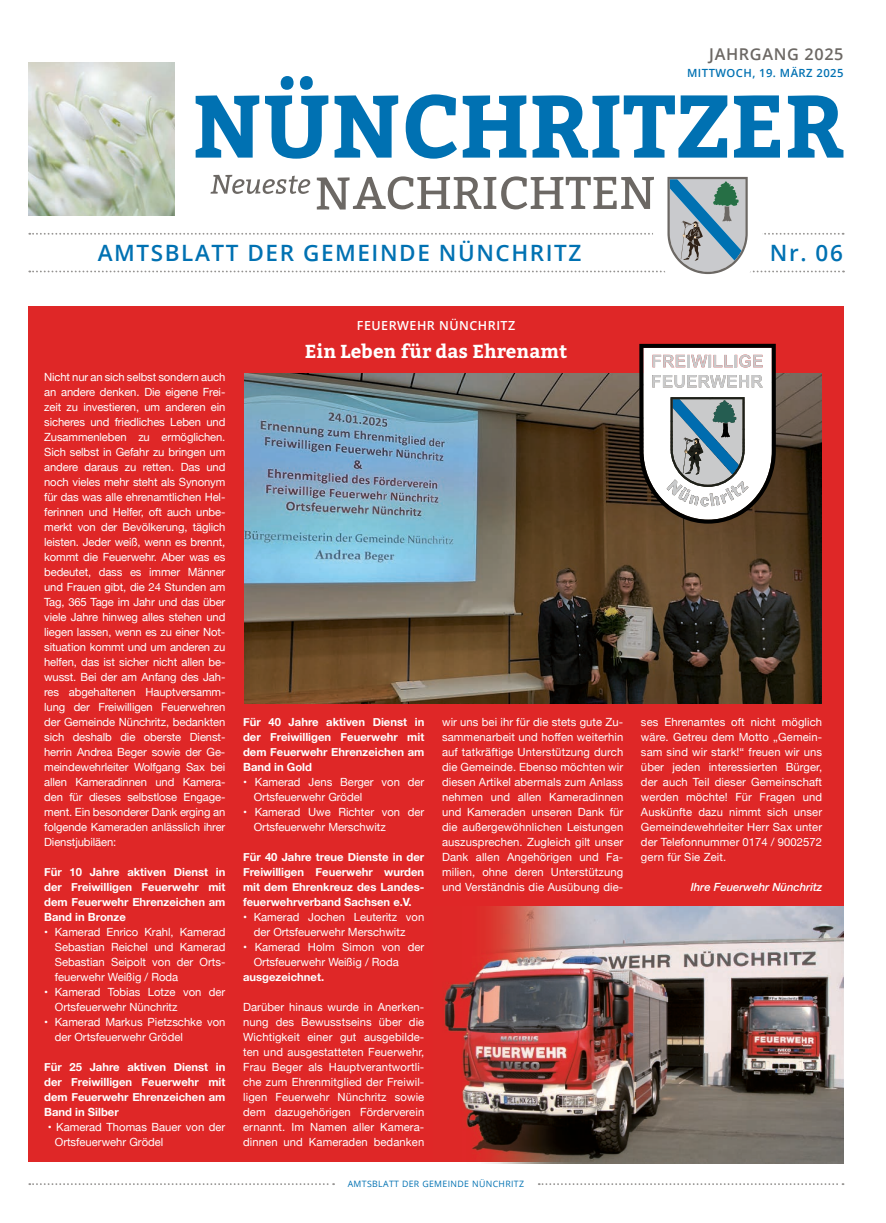
<style>
.page{position:relative;width:886px;height:1223px;background:#fff}
.page>*{position:absolute;margin:0;border:0;box-sizing:border-box;transform-origin:0 0}
.t1{font:600 22.5px "Open Sans";letter-spacing:.07em;color:#0071b2}
.t2{font:700 18.75px "Bitter";color:#fff}
.t3{font:600 16.25px "Open Sans";letter-spacing:.04em;color:#6c6864}
.t4{font:600 12.5px "Open Sans";letter-spacing:.04em;color:#fff}
.t5{font:11.25px/15px "Helvetica Neue";color:#fff}
.t6{font:700 11.25px/15px "Helvetica Neue";color:#fff;text-align:justify}
.t7{font:italic 500 11.25px "Helvetica Neue";color:#fff}
.t8{font:600 11.25px "Open Sans";letter-spacing:.04em;color:#0071b2}
.t9{font:8.75px "Open Sans";letter-spacing:.04em;color:#0071b2}
.s1{font-weight:700}
</style>
<div class="page">
<svg style="left:29px;top:76px;width:815px;height:199px"></svg>
<svg style="left:29px;top:1183px;width:305px;height:2px"></svg>
<svg style="left:539px;top:1183px;width:304px;height:2px"></svg>
<img style="left:28px;top:63px;width:146px;height:153px">
<div style="left:28px;top:306px;width:815px;height:855px;background:#df2727"></div>
<img style="left:244px;top:373px;width:577px;height:330px">
<img style="left:434px;top:906px;width:409px;height:257px">
<svg style="left:639px;top:344px;width:137px;height:179px;background:#b3b5b5"></svg>
<h3 class="t3" style="left:709px;top:43px;width:136px">JAHRGANG 2025</h3>
<h1 class="t1" style="left:98px;top:237px;width:485px">AMTSBLATT DER GEMEINDE NÜNCHRITZ</h1>
<p class="t4" style="left:357px;top:317px;width:160px">FEUERWEHR NÜNCHRITZ</p>
<h2 class="t2" style="left:305px;top:339px;width:264px">Ein Leben für das Ehrenamt</h2>
<p class="t8" style="left:687px;top:66px;width:158px">MITTWOCH, 19. MÄRZ 2025</p>
<h1 class="t1" style="left:770px;top:237px;width:74px">Nr. 06</h1>
<p class="t5" style="left:44px;top:370px;width:183px;text-align:justify">Nicht nur an sich selbst sondern auch an andere denken. Die eigene Frei&shy;zeit zu investieren, um anderen ein sicheres und friedliches Leben und Zusammenleben zu ermöglichen.<br>Sich selbst in Gefahr zu bringen um andere daraus zu retten. Das und noch vieles mehr steht als Synonym für das was alle ehrenamtlichen Hel&shy;ferinnen und Helfer, oft auch unbe&shy;merkt von der Bevölkerung, täglich leisten. Jeder weiß, wenn es brennt, kommt die Feuerwehr. Aber was es bedeutet, dass es immer Männer und Frauen gibt, die 24 Stunden am Tag, 365 Tage im Jahr und das über viele Jahre hinweg alles stehen und liegen lassen, wenn es zu einer Not&shy;situation kommt und um anderen zu helfen, das ist sicher nicht allen be&shy;wusst. Bei der am Anfang des Jah&shy;res abgehaltenen Hauptversamm&shy;lung der Freiwilligen Feuerwehren der Gemeinde Nünchritz, bedankten sich deshalb die oberste Dienst&shy;herrin Andrea Beger sowie der Ge&shy;meindewehrleiter Wolfgang Sax bei allen Kameradinnen und Kamera&shy;den für dieses selbstlose Engage&shy;ment. Ein besonderer Dank erging an folgende Kameraden anlässlich ihrer Dienstjubiläen:</p>
<p class="t6" style="left:44px;top:864px;width:183px">Für 10 Jahre aktiven Dienst in der Freiwilligen Feuerwehr mit dem Feuerwehr Ehrenzeichen am Band in Bronze</p>
<p class="t5" style="left:55px;top:925px;width:172px;text-align:justify;text-indent:-11px"><span class="s1">•</span> Kamerad Enrico Krahl, Kamerad Sebastian Reichel und Kamerad Sebastian Seipolt von der Orts&shy;feuerwehr Weißig / Roda</p>
<p class="t5" style="left:55px;top:985px;width:172px;text-indent:-11px">• Kamerad Tobias Lotze von der<br>Ortsfeuerwehr Nünchritz</p>
<p class="t5" style="left:55px;top:1015px;width:172px;text-indent:-11px">• Kamerad Markus Pietzschke von der Ortsfeuerwehr Grödel</p>
<p class="t6" style="left:44px;top:1059px;width:183px">Für 25 Jahre aktiven Dienst in der Freiwilligen Feuerwehr mit dem Feuerwehr Ehrenzeichen am Band in Silber</p>
<p class="t5" style="left:55px;top:1120px;width:172px;text-indent:-7px">• Kamerad Thomas Bauer von der<br>Ortsfeuerwehr Grödel</p>
<p class="t6" style="left:243px;top:714px;width:183px">Für 40 Jahre aktiven Dienst in der Freiwilligen Feuerwehr mit dem Feuerwehr Ehrenzeichen am Band in Gold</p>
<p class="t5" style="left:254px;top:775px;width:172px;text-indent:-11px">• Kamerad Jens Berger von der<br>Ortsfeuerwehr Grödel</p>
<p class="t5" style="left:254px;top:805px;width:172px;text-indent:-11px">• Kamerad Uwe Richter von der<br>Ortsfeuerwehr Merschwitz</p>
<p class="t6" style="left:243px;top:849px;width:183px">Für 40 Jahre treue Dienste in der Freiwilligen Feuerwehr wurden mit dem Ehrenkreuz des Landes&shy;feuerwehrverband Sachsen e.V.</p>
<p class="t5" style="left:254px;top:910px;width:172px;text-indent:-11px">• Kamerad Jochen Leuteritz von der Ortsfeuerwehr Merschwitz</p>
<p class="t5" style="left:254px;top:940px;width:172px;text-indent:-11px">• Kamerad Holm Simon von der<br>Ortsfeuerwehr Weißig / Roda</p>
<p class="t6" style="left:243px;top:969px;width:83px">ausgezeichnet.</p>
<p class="t5" style="left:243px;top:1000px;width:183px;text-align:justify">Darüber hinaus wurde in Anerken&shy;nung des Bewusstseins über die Wichtigkeit einer gut ausgebilde&shy;ten und ausgestatteten Feuerwehr, Frau Beger als Hauptverantwortli&shy;che zum Ehrenmitglied der Freiwil&shy;ligen Feuerwehr Nünchritz sowie dem dazugehörigen Förderverein ernannt. Im Namen aller Kamera&shy;dinnen und Kameraden bedanken</p>
<p class="t5" style="left:442px;top:715px;width:183px;text-align:justify">wir uns bei ihr für die stets gute Zu&shy;sammenarbeit und hoffen weiterhin auf tatkräftige Unterstützung durch die Gemeinde. Ebenso möchten wir diesen Artikel abermals zum Anlass nehmen und allen Kameradinnen und Kameraden unseren Dank für die außergewöhnlichen Leistungen auszusprechen. Zugleich gilt unser Dank allen Angehörigen und Fa&shy;milien, ohne deren Unterstützung und Verständnis die Ausübung die-</p>
<p class="t5" style="left:641px;top:715px;width:183px;text-align:justify">ses Ehrenamtes oft nicht möglich wäre. Getreu dem Motto „Gemein&shy;sam sind wir stark!“ freuen wir uns über jeden interessierten Bürger, der auch Teil dieser Gemeinschaft werden möchte! Für Fragen und Auskünfte dazu nimmt sich unser Gemeindewehrleiter Herr Sax unter der Telefonnummer 0174 / 9002572 gern für Sie Zeit.</p>
<p class="t7" style="left:691px;top:877px;width:133px">Ihre Feuerwehr Nünchritz</p>
<p class="t9" style="left:348px;top:1177px;width:178px">AMTSBLATT DER GEMEINDE NÜNCHRITZ</p>
</div>
